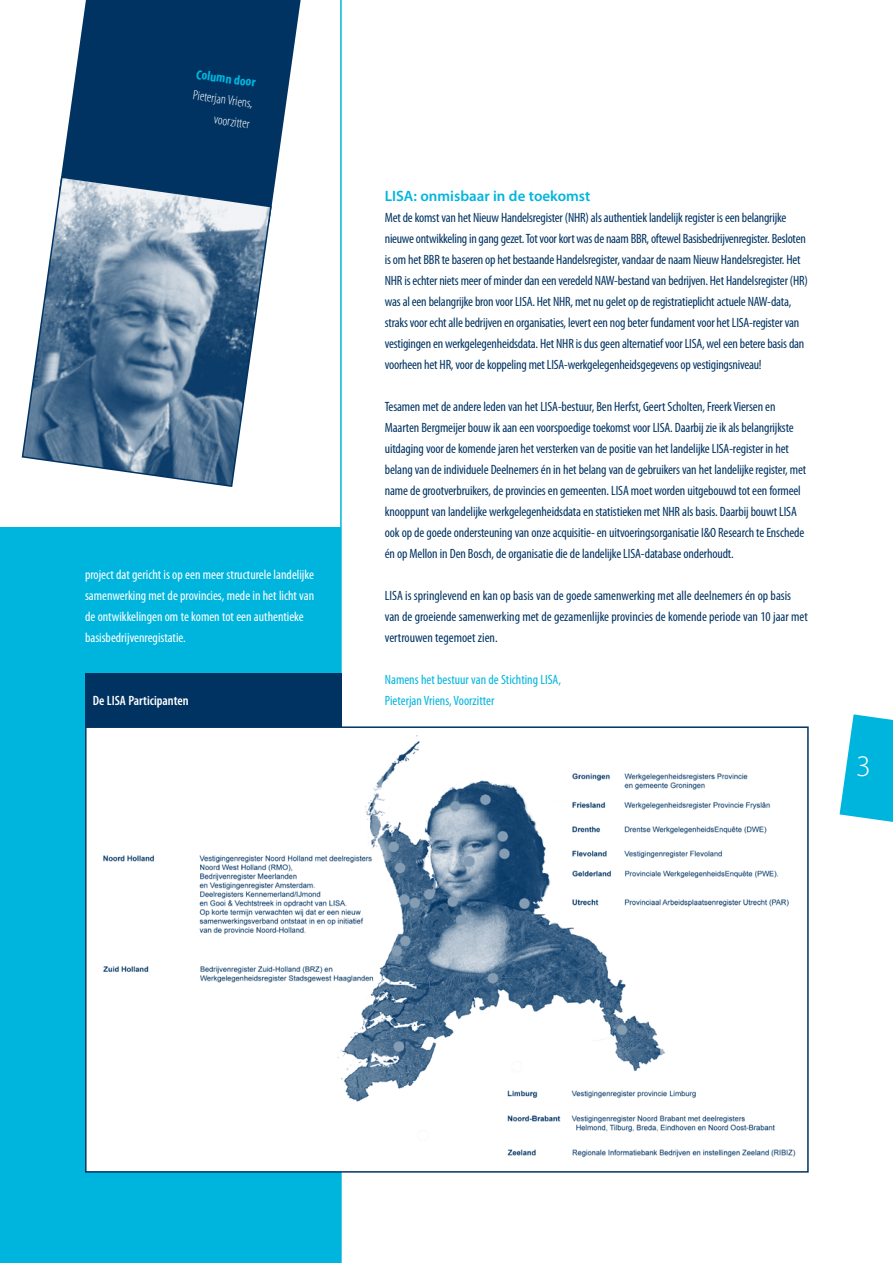
<style>
.page{position:relative;width:893px;height:1263px;background:#fff}
.page>*{position:absolute;margin:0;border:0;box-sizing:border-box;transform-origin:0 0}
.t1{font:600 15px "Myriad Pro";color:#00b5dd}
.t2{font:condensed 13.5px/21px "Myriad Pro";letter-spacing:-.015em;color:#003362}
.t3{font:condensed 13.5px/21px "Myriad Pro";color:#fff}
.t4{font:condensed 13.5px "Myriad Pro";color:#00b5dd}
.t5{font:300 condensed 13.5px/21px "Myriad Pro";color:#fff;text-align:right}
.t6{font:600 condensed 13.5px "Myriad Pro";color:#fff}
.t7{font:700 condensed 13.5px "Myriad Pro";color:#00b5dd}
</style>
<div class="page">
<svg style="left:61px;top:0;width:240px;height:196px;background:#1e4b74"></svg>
<div style="left:0;top:527px;width:341px;height:736px;background:#00b5dd"></div>
<hr style="left:340px;top:0;width:2px;height:1263px;background:#00b5dd">
<svg style="left:21px;top:175px;width:252px;height:312px"></svg>
<img style="left:88px;top:729px;width:708px;height:440px">
<div style="left:85px;top:726px;width:724px;height:446px;border:2px solid #003362"></div>
<div style="left:85px;top:673px;width:257px;height:54px;background:#003362"></div>
<svg style="left:840px;top:714px;width:53px;height:108px"></svg>
<p class="t7" style="left:198px;top:66px;width:61px;rotate:8deg">Column door</p>
<p class="t5" style="left:195px;top:84px;width:62px;rotate:8deg">Pieterjan Vriens, voorzitter</p>
<p class="t3" style="left:85px;top:564px;width:231px">project dat gericht is op een meer structurele landelijke samenwerking met de provincies, mede in het licht van de ontwikkelingen om te komen tot een authentieke basisbedrijvenregistatie.</p>
<p class="t1" style="left:385px;top:186px;width:207px">LISA: onmisbaar in de toekomst</p>
<p class="t2" style="left:385px;top:207px;width:425px">Met de komst van het Nieuw Handelsregister (NHR) als authentiek landelijk register is een belangrijke nieuwe ontwikkeling in gang gezet. Tot voor kort was de naam BBR, oftewel Basisbedrijvenregister. Besloten is om het BBR te baseren op het bestaande Handelsregister, vandaar de naam Nieuw Handelsregister. Het NHR is echter niets meer of minder dan een veredeld NAW-bestand van bedrijven. Het Handelsregister (HR) was al een belangrijke bron voor LISA. Het NHR, met nu gelet op de registratieplicht actuele NAW-data, straks voor echt alle bedrijven en organisaties, levert een nog beter fundament voor het LISA-register van vestigingen en werkgelegenheidsdata. Het NHR is dus geen alternatief voor LISA, wel een betere basis dan voorheen het HR, voor de koppeling met LISA-werkgelegenheidsgegevens op vestigingsniveau!</p>
<p class="t2" style="left:385px;top:396px;width:423px">Tesamen met de andere leden van het LISA-bestuur, Ben Herfst, Geert Scholten, Freerk Viersen en Maarten Bergmeijer bouw ik aan een voorspoedige toekomst voor LISA. Daarbij zie ik als belangrijkste uitdaging voor de komende jaren het versterken van de positie van het landelijke LISA-register in het belang van de individuele Deelnemers én in het belang van de gebruikers van het landelijke register, met name de grootverbruikers, de provincies en gemeenten. LISA moet worden uitgebouwd tot een formeel knooppunt van landelijke werkgelegenheidsdata en statistieken met NHR als basis. Daarbij bouwt LISA ook op de goede ondersteuning van onze acquisitie- en uitvoeringsorganisatie I&amp;O Research te Enschede én op Mellon in Den Bosch, de organisatie die de landelijke LISA-database onderhoudt.</p>
<p class="t2" style="left:385px;top:585px;width:425px">LISA is springlevend en kan op basis van de goede samenwerking met alle deelnemers én op basis van de groeiende samenwerking met de gezamenlijke provincies de komende periode van 10 jaar met vertrouwen tegemoet zien.</p>
<p class="t4" style="left:385px;top:671px;width:178px">Namens het bestuur van de Stichting LISA,</p>
<p class="t6" style="left:93px;top:692px;width:97px">De LISA Participanten</p>
<p class="t4" style="left:385px;top:692px;width:111px">Pieterjan Vriens, Voorzitter</p>
</div>
